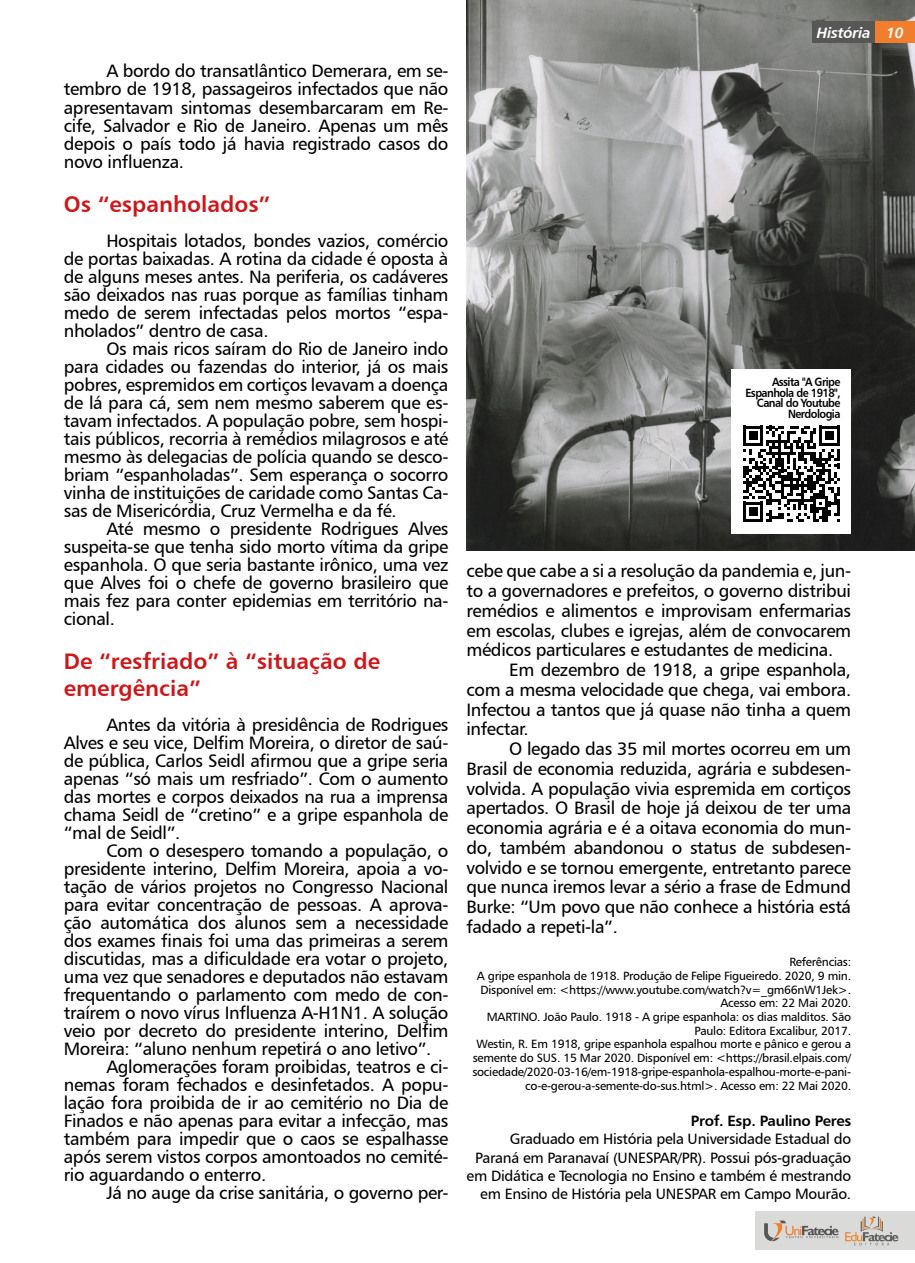
<style>
.page{position:relative;width:915px;height:1263px;background:#fff}
.page>*{position:absolute;margin:0;border:0;box-sizing:border-box;transform-origin:0 0}
.t1{font:22.5px/27px "Humanist 777 BT Bold B";color:#cd171a}
.t2{font:18px/18px "Humanist 777 BT Roman B";letter-spacing:-.02em;color:#000;text-align:justify}
.t3{font:15px/18.3px "Humanist 777 BT Roman B";letter-spacing:-.02em;color:#000;text-align:right}
.t4{font:15px "Humanist 777 BT Bold B";letter-spacing:-.02em;color:#000}
.t5{font:15px "Humanist 777 BT Bold Italic B";letter-spacing:-.02em;color:#fff}
.t6{font:12px/13.8px "Humanist 777 BT Roman B";letter-spacing:-.02em;color:#000;text-align:right}
.t7{font:12px/10.5px "Humanist 777 BT Bold B";letter-spacing:-.05em;color:#000;text-align:right;scale:.9 1}
</style>
<div class="page">
<img style="left:466px;top:0;width:448px;height:551px">
<div style="left:755px;top:1211px;width:159px;height:39px;background:#dadad9"></div>
<svg style="left:764px;top:1220px;width:74px;height:21px"></svg>
<svg style="left:845px;top:1216px;width:53px;height:29px"></svg>
<div style="left:874px;top:21px;width:40px;height:22px;background:#f07e2d"></div>
<div style="left:811px;top:21px;width:63px;height:22px;background:#575756"></div>
<div style="left:731px;top:369px;width:119px;height:165px;background:#fff"></div>
<svg style="left:743px;top:426px;width:96px;height:96px"></svg>
<p class="t2" style="left:64px;top:62px;width:386px;text-indent:43px">A bordo do transatlântico Demerara, em se&shy;tembro de 1918, passageiros infectados que não apresentavam sintomas desembarcaram em Re&shy;cife, Salvador e Rio de Janeiro. Apenas um mês depois o país todo já havia registrado casos do novo influenza.</p>
<p class="t1" style="left:64px;top:190px;width:208px">Os “espanholados”</p>
<p class="t2" style="left:64px;top:231px;width:386px;text-indent:43px">Hospitais lotados, bondes vazios, comércio de portas baixadas. A rotina da cidade é oposta à de alguns meses antes. Na periferia, os cadáveres são deixados nas ruas porque as famílias tinham medo de serem infectadas pelos mortos “espa&shy;nholados” dentro de casa.</p>
<p class="t2" style="left:64px;top:339px;width:386px;text-indent:43px">Os mais ricos saíram do Rio de Janeiro indo para cidades ou fazendas do interior, já os mais pobres, espremidos em cortiços levavam a doença de lá para cá, sem nem mesmo saberem que es&shy;tavam infectados. A população pobre, sem hospi&shy;tais públicos, recorria à remédios milagrosos e até mesmo às delegacias de polícia quando se desco&shy;briam “espanholadas”. Sem esperança o socorro vinha de instituições de caridade como Santas Ca&shy;sas de Misericórdia, Cruz Vermelha e da fé.</p>
<p class="t2" style="left:64px;top:519px;width:386px;text-indent:43px">Até mesmo o presidente Rodrigues Alves suspeita-se que tenha sido morto vítima da gripe espanhola. O que seria bastante irônico, uma vez que Alves foi o chefe de governo brasileiro que mais fez para conter epidemias em território na&shy;cional.</p>
<p class="t1" style="left:64px;top:647px;width:318px">De “resfriado” à “situação de emergência”</p>
<p class="t2" style="left:64px;top:715px;width:386px;text-indent:43px">Antes da vitória à presidência de Rodrigues Alves e seu vice, Delfim Moreira, o diretor de saú&shy;de pública, Carlos Seidl afirmou que a gripe seria apenas “só mais um resfriado”. Com o aumento das mortes e corpos deixados na rua a imprensa chama Seidl de “cretino” e a gripe espanhola de “mal de Seidl”.</p>
<p class="t2" style="left:106px;top:841px;width:343px">Com o desespero tomando a população, o</p>
<p class="t2" style="left:64px;top:859px;width:386px">presidente interino, Delfim Moreira, apoia a vo-</p>
<p class="t2" style="left:64px;top:877px;width:386px">tação de vários projetos no Congresso Nacional</p>
<p class="t2" style="left:64px;top:895px;width:386px">para evitar concentração de pessoas. A aprova-</p>
<p class="t2" style="left:64px;top:913px;width:386px">ção automática dos alunos sem a necessidade</p>
<p class="t2" style="left:64px;top:931px;width:386px">dos exames finais foi uma das primeiras a serem</p>
<p class="t2" style="left:64px;top:949px;width:386px">discutidas, mas a dificuldade era votar o projeto,</p>
<p class="t2" style="left:64px;top:967px;width:386px">uma vez que senadores e deputados não estavam</p>
<p class="t2" style="left:64px;top:985px;width:386px">frequentando o parlamento com medo de con-</p>
<p class="t2" style="left:64px;top:1003px;width:386px">traírem o novo vírus Influenza A-H1N1. A solução</p>
<p class="t2" style="left:64px;top:1021px;width:386px">veio por decreto do presidente interino, Delfim</p>
<p class="t2" style="left:64px;top:1040px;width:369px">Moreira: “aluno nenhum repetirá o ano letivo”.</p>
<p class="t2" style="left:106px;top:1058px;width:343px">Aglomerações foram proibidas, teatros e ci-</p>
<p class="t2" style="left:64px;top:1076px;width:386px">nemas foram fechados e desinfetados. A popu-</p>
<p class="t2" style="left:64px;top:1094px;width:386px">lação fora proibida de ir ao cemitério no Dia de</p>
<p class="t2" style="left:64px;top:1112px;width:386px">Finados e não apenas para evitar a infecção, mas</p>
<p class="t2" style="left:64px;top:1130px;width:386px">também para impedir que o caos se espalhasse</p>
<p class="t2" style="left:64px;top:1148px;width:386px">após serem vistos corpos amontoados no cemité-</p>
<p class="t2" style="left:64px;top:1166px;width:204px">rio aguardando o enterro.</p>
<p class="t2" style="left:106px;top:1184px;width:343px">Já no auge da crise sanitária, o governo per-</p>
<p class="t5" style="left:816px;top:23px;width:88px">História 10</p>
<p class="t7" style="left:745px;top:376px;width:107px">Assita "A Gripe<br>Espanhola de 1918",<br>Canal do Youtube<br>Nerdologia</p>
<p class="t2" style="left:466px;top:562px;width:386px">cebe que cabe a si a resolução da pandemia e, jun-</p>
<p class="t2" style="left:466px;top:581px;width:386px">to a governadores e prefeitos, o governo distribui</p>
<p class="t2" style="left:466px;top:601px;width:386px">remédios e alimentos e improvisam enfermarias</p>
<p class="t2" style="left:466px;top:621px;width:386px">em escolas, clubes e igrejas, além de convocarem</p>
<p class="t2" style="left:466px;top:641px;width:368px">médicos particulares e estudantes de medicina.</p>
<p class="t2" style="left:509px;top:660px;width:343px">Em dezembro de 1918, a gripe espanhola,</p>
<p class="t2" style="left:466px;top:680px;width:386px">com a mesma velocidade que chega, vai embora.</p>
<p class="t2" style="left:466px;top:700px;width:386px">Infectou a tantos que já quase não tinha a quem</p>
<p class="t2" style="left:466px;top:720px;width:64px">infectar.</p>
<p class="t2" style="left:509px;top:739px;width:343px">O legado das 35 mil mortes ocorreu em um</p>
<p class="t2" style="left:466px;top:759px;width:386px">Brasil de economia reduzida, agrária e subdesen-</p>
<p class="t2" style="left:466px;top:779px;width:386px">volvida. A população vivia espremida em cortiços</p>
<p class="t2" style="left:466px;top:799px;width:386px">apertados. O Brasil de hoje já deixou de ter uma</p>
<p class="t2" style="left:466px;top:818px;width:386px">economia agrária e é a oitava economia do mun-</p>
<p class="t2" style="left:466px;top:838px;width:386px">do, também abandonou o status de subdesen-</p>
<p class="t2" style="left:466px;top:858px;width:386px">volvido e se tornou emergente, entretanto parece</p>
<p class="t2" style="left:466px;top:878px;width:386px">que nunca iremos levar a sério a frase de Edmund</p>
<p class="t2" style="left:466px;top:897px;width:386px">Burke: “Um povo que não conhece a história está</p>
<p class="t2" style="left:466px;top:917px;width:153px">fadado a repeti-la”.</p>
<p class="t6" style="left:472px;top:955px;width:380px">Referências:<br>A gripe espanhola de 1918. Produção de Felipe Figueiredo. 2020, 9 min.<br>Disponível em: &lt;https://www.youtube.com/watch?v=_gm66nW1Jek&gt;.<br>Acesso em: 22 Mai 2020.<br>MARTINO. João Paulo. 1918 - A gripe espanhola: os dias malditos. São Paulo: Editora Excalibur, 2017.<br>Westin, R. Em 1918, gripe espanhola espalhou morte e pânico e gerou a semente do SUS. 15 Mar 2020. Disponível em: &lt;https://brasil.elpais.com/ sociedade/2020-03-16/em-1918-gripe-espanhola-espalhou-morte-e-pani&shy;co-e-gerou-a-semente-do-sus.html&gt;. Acesso em: 22 Mai 2020.</p>
<p class="t4" style="left:690px;top:1111px;width:162px">Prof. Esp. Paulino Peres</p>
<p class="t3" style="left:466px;top:1130px;width:386px">Graduado em História pela Universidade Estadual do Paraná em Paranavaí (UNESPAR/PR). Possui pós-graduação em Didática e Tecnologia no Ensino e também é mestrando em Ensino de História pela UNESPAR em Campo Mourão.</p>
</div>
